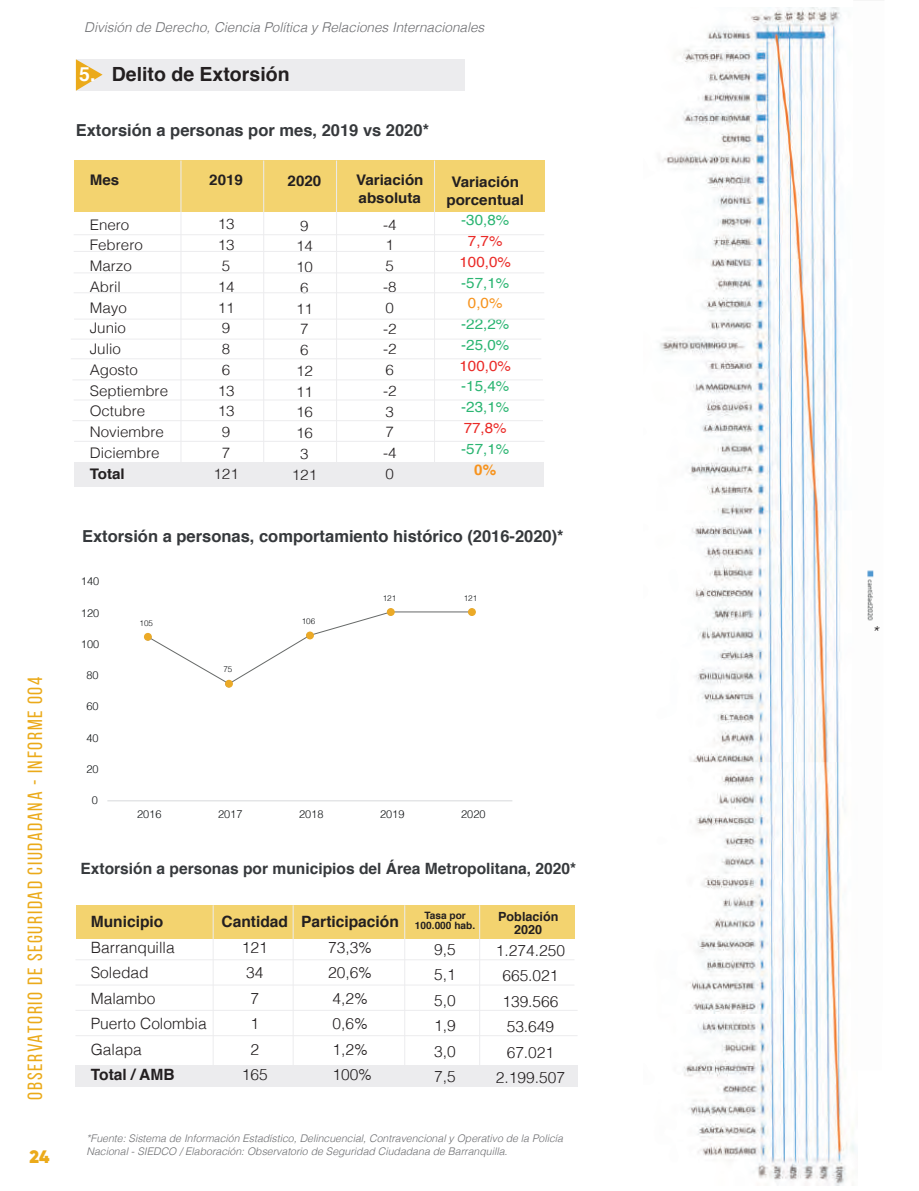
<style>
.page{position:relative;width:919px;height:1191px;background:#fff}
.page>*{position:absolute;margin:0;border:0;box-sizing:border-box;transform-origin:0 0}
.t1{font:20.55px "Bebas Neue";letter-spacing:.08em;color:#ebaa1a}
.t2{font:700 19.5px "Helvetica";color:#231f20}
.t3{font:900 18px "Gilroy";color:#ebaa1a}
.t4{font:700 16.5px "Helvetica";color:#36393c}
.t5{font:italic 300 16.5px "Helvetica";color:#231f20}
.t6{font:300 15.6px/25.5px "Helvetica";color:#231f20;text-align:center}
.t7{font:700 15.6px "Helvetica";color:#36393c}
.t8{font:700 15.6px "Helvetica";color:#231f20}
.t9{font:300 14.55px/20.7px "Helvetica";color:#231f20;scale:1.04 1}
.t10{font:700 14.55px/17.5px "Helvetica";color:#231f20;scale:1.04 1}
.t11{font:14.55px/20.7px "Helvetica";color:#2bb572;scale:1.04 1}
.t12{font:14.55px/20.7px "Helvetica";color:#ea2a27;text-align:center;scale:1.04 1}
.t13{font:14.55px "Helvetica";color:#f7931d;scale:1.04 1}
.t14{font:700 14.55px "Helvetica";color:#f7931d;scale:1.04 1}
.t15{font:italic 300 13.5px "Helvetica";color:#6c6d70}
.t16{font:700 12.6px/13px "Helvetica";color:#231f20;text-align:center}
.t17{font:300 10.95px "Helvetica";color:#111416}
.t18{font:italic 300 10.5px/12.6px "Helvetica";color:#6c6d70}
.t19{font:700 10.2px/10.2px "Helvetica";color:#231f20;text-align:center}
.t20{font:300 8.1px "Helvetica";color:#111416}
.s1{color:#fff}
</style>
<div class="page">
<div style="left:76px;top:59px;width:388px;height:32px;background:#ececee"></div>
<svg style="left:76px;top:59px;width:27px;height:32px"></svg>
<div style="left:75px;top:1064px;width:502px;height:22px;background:#ececee"></div>
<div style="left:76px;top:904px;width:498px;height:33px;background:#f3d36f"></div>
<hr style="left:75px;top:959px;width:499px;height:1px;background:#ececee">
<hr style="left:75px;top:984px;width:499px;height:1px;background:#ececee">
<hr style="left:75px;top:1009px;width:502px;height:1px;background:#ececee">
<hr style="left:75px;top:1035px;width:502px;height:1px;background:#ececee">
<hr style="left:213px;top:905px;width:1px;height:181px;background:#ececee">
<hr style="left:293px;top:905px;width:1px;height:181px;background:#ececee">
<hr style="left:404px;top:905px;width:1px;height:181px;background:#ececee">
<hr style="left:479px;top:905px;width:1px;height:181px;background:#ececee">
<div style="left:74px;top:160px;width:470px;height:52px;background:#f3d36f"></div>
<div style="left:74px;top:462px;width:470px;height:24px;background:#ececee"></div>
<hr style="left:74px;top:234px;width:470px;height:1px;background:#ececee">
<hr style="left:74px;top:251px;width:470px;height:1px;background:#ececee">
<hr style="left:74px;top:272px;width:470px;height:1px;background:#ececee">
<hr style="left:74px;top:292px;width:470px;height:1px;background:#ececee">
<hr style="left:181px;top:160px;width:1px;height:326px;background:#ececee">
<hr style="left:263px;top:160px;width:1px;height:326px;background:#ececee">
<hr style="left:336px;top:160px;width:1px;height:326px;background:#ececee">
<hr style="left:434px;top:160px;width:1px;height:326px;background:#ececee">
<hr style="left:74px;top:318px;width:470px;height:1px;background:#ececee">
<hr style="left:71px;top:358px;width:470px;height:1px;background:#ececee">
<hr style="left:71px;top:338px;width:470px;height:1px;background:#ececee">
<hr style="left:72px;top:379px;width:471px;height:1px;background:#ececee">
<hr style="left:74px;top:399px;width:470px;height:1px;background:#ececee">
<hr style="left:72px;top:420px;width:471px;height:1px;background:#ececee">
<hr style="left:74px;top:441px;width:470px;height:1px;background:#ececee">
<hr style="left:107px;top:800px;width:405px;height:1px;background:#dcdddf">
<svg style="left:145px;top:609px;width:325px;height:77px"></svg>
<div style="left:306px;top:631px;width:8px;height:8px;background:#ecaa27;border-radius:50%"></div>
<div style="left:387px;top:608px;width:8px;height:8px;background:#ecaa27;border-radius:50%"></div>
<div style="left:144px;top:632px;width:8px;height:8px;background:#ecaa27;border-radius:50%"></div>
<div style="left:225px;top:679px;width:8px;height:8px;background:#ecaa27;border-radius:50%"></div>
<div style="left:468px;top:608px;width:8px;height:8px;background:#ecaa27;border-radius:50%"></div>
<img style="left:660px;top:7px;width:196px;height:1178px">
<img style="left:851px;top:7px;width:23px;height:1062px">
<h1 class="t1" style="left:24px;top:1099px;width:424px;rotate:-90deg">observatorio de seguridad ciudadana - INFORME 004</h1>
<h3 class="t3" style="left:29px;top:1144px;width:22px">24</h3>
<p class="t15" style="left:84px;top:16px;width:401px">División de Derecho, Ciencia Política y Relaciones Internacionales</p>
<h2 class="t2" style="left:79px;top:58px;width:212px"><span class="s1">5.</span> Delito de Extorsión</h2>
<h3 class="t4" style="left:76px;top:117px;width:355px">Extorsión a personas por mes, 2019 vs 2020*</h3>
<h3 class="t10" style="left:90px;top:171px;width:30px">Mes</h3>
<h3 class="t9" style="left:90px;top:213px;width:77px">Enero<br>Febrero<br>Marzo<br>Abril<br>Mayo<br>Junio<br>Julio<br>Agosto<br>Septiembre<br>Octubre<br>Noviembre<br>Diciembre</h3>
<h3 class="t10" style="left:90px;top:465px;width:35px">Total</h3>
<h3 class="t10" style="left:209px;top:171px;width:34px">2019</h3>
<h3 class="t9" style="left:213px;top:213px;width:26px;text-align:center">13<br>13<br>5<br>14<br>11<br>9<br>8<br>6<br>13<br>13<br>9<br>7<br>121</h3>
<h3 class="t10" style="left:287px;top:172px;width:34px">2020</h3>
<h3 class="t9" style="left:292px;top:214px;width:26px;text-align:center">9<br>14<br>10<br>6<br>11<br>7<br>6<br>12<br>11<br>16<br>16<br>3<br>121</h3>
<h3 class="t10" style="left:356px;top:171px;width:66px">Variación absoluta</h3>
<h3 class="t9" style="left:383px;top:213px;width:14px">-4<br>1<br>5 -8<br>0 -2 -2<br>6 -2<br>3<br>7 -4<br>0</h3>
<h3 class="t10" style="left:446px;top:173px;width:76px;text-align:center">Variación porcentual</h3>
<h3 class="t11" style="left:461px;top:210px;width:48px">-30,8%</h3>
<h3 class="t12" style="left:459px;top:231px;width:51px">7,7%<br>100,0%</h3>
<h3 class="t11" style="left:461px;top:272px;width:48px">-57,1%</h3>
<h3 class="t13" style="left:468px;top:292px;width:35px">0,0%</h3>
<h3 class="t11" style="left:461px;top:314px;width:48px">-22,2% -25,0%</h3>
<h3 class="t12" style="left:459px;top:355px;width:51px">100,0%</h3>
<h3 class="t11" style="left:461px;top:376px;width:48px">-15,4% -23,1%</h3>
<h3 class="t12" style="left:463px;top:418px;width:43px">77,8%</h3>
<h3 class="t11" style="left:461px;top:438px;width:48px">-57,1%</h3>
<h3 class="t14" style="left:474px;top:457px;width:23px">0%</h3>
<h3 class="t4" style="left:82px;top:523px;width:483px">Extorsión a personas, comportamiento histórico (2016-2020)*</h3>
<p class="t17" style="left:81px;top:572px;width:20px">140</p>
<p class="t17" style="left:81px;top:603px;width:20px">120</p>
<p class="t17" style="left:81px;top:634px;width:20px">100</p>
<p class="t17" style="left:86px;top:665px;width:14px">80</p>
<p class="t17" style="left:86px;top:697px;width:14px">60</p>
<p class="t17" style="left:86px;top:728px;width:14px">40</p>
<p class="t17" style="left:86px;top:759px;width:14px">20</p>
<p class="t17" style="left:92px;top:790px;width:8px">0</p>
<p class="t20" style="left:140px;top:615px;width:15px">105</p>
<p class="t20" style="left:223px;top:662px;width:10px">75</p>
<p class="t20" style="left:302px;top:614px;width:15px">106</p>
<p class="t20" style="left:383px;top:590px;width:15px">121</p>
<p class="t20" style="left:464px;top:590px;width:15px">121</p>
<p class="t17" style="left:137px;top:804px;width:26px">2016</p>
<p class="t17" style="left:218px;top:804px;width:26px">2017</p>
<p class="t17" style="left:299px;top:804px;width:26px">2018</p>
<p class="t17" style="left:380px;top:804px;width:26px">2019</p>
<p class="t17" style="left:461px;top:804px;width:26px">2020</p>
<h3 class="t7" style="left:80px;top:855px;width:497px">Extorsión a personas por municipios del Área Metropolitana, 2020*</h3>
<h3 class="t8" style="left:91px;top:909px;width:74px">Municipio</h3>
<h3 class="t6" style="left:91px;top:933px;width:117px;text-align:left">Barranquilla<br>Soledad<br>Malambo<br>Puerto Colombia<br>Galapa</h3>
<h3 class="t8" style="left:91px;top:1062px;width:85px">Total / AMB</h3>
<h3 class="t8" style="left:221px;top:909px;width:68px">Cantidad</h3>
<h3 class="t6" style="left:242px;top:933px;width:27px">121<br>34<br>7<br>1<br>2<br>165</h3>
<h3 class="t8" style="left:301px;top:909px;width:99px">Participación</h3>
<h3 class="t6" style="left:328px;top:933px;width:46px;text-align:left">73,3%<br>20,6%<br>4,2%<br>0,6%<br>1,2%<br>100%</h3>
<p class="t19" style="left:415px;top:910px;width:62px">Tasa por<br>100.000 hab.</p>
<h3 class="t6" style="left:434px;top:935px;width:23px;text-align:justify">9,5<br>5,1<br>5,0<br>1,9<br>3,0<br>7,5</h3>
<p class="t16" style="left:498px;top:910px;width:62px">Población<br>2020</p>
<h3 class="t6" style="left:496px;top:935px;width:71px">1.274.250<br>665.021<br>139.566<br>53.649<br>67.021<br>2.199.507</h3>
<p class="t18" style="left:86px;top:1131px;width:478px">*Fuente: Sistema de Información Estadístico, Delincuencial, Contravencional y Operativo de la Policía<br>Nacional - SIEDCO / Elaboración: Observatorio de Seguridad Ciudadana de Barranquilla.</p>
<h3 class="t5" style="left:871px;top:618px;width:8px">*</h3>
</div>
